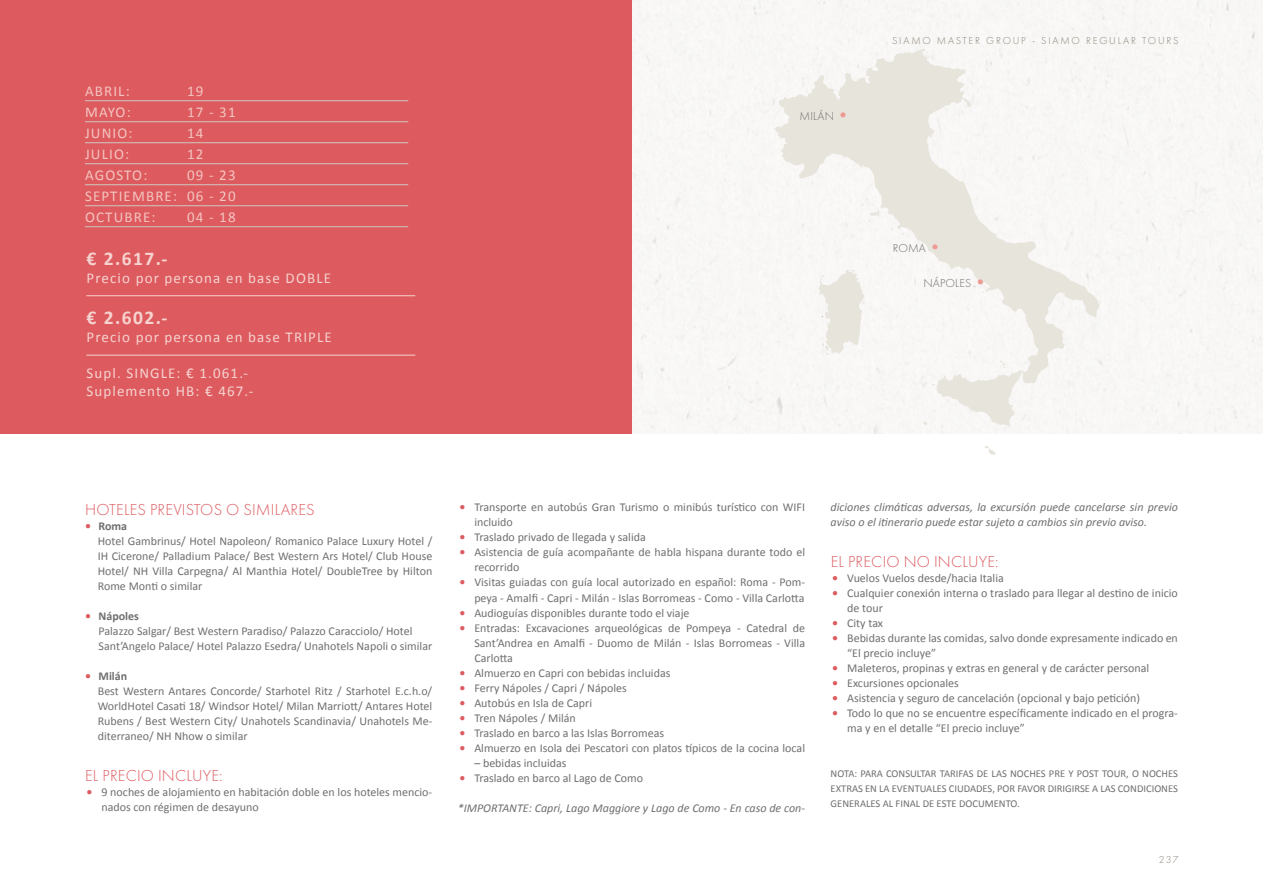
<style>
.page{position:relative;width:1263px;height:893px;background:#fff}
.page>*{position:absolute;margin:0;border:0;box-sizing:border-box;transform-origin:0 0}
.t1{font:700 19.5px "Calibri";letter-spacing:.075em;color:#f6d3cf}
.t2{font:300 16.5px "Futura PT";letter-spacing:.01em;color:#dd5a5f}
.t3{font:15px/18px "Calibri";letter-spacing:.075em;color:#f6d3cf}
.t4{font:15px/21px "Calibri";letter-spacing:.075em;color:#f4c5c0;text-align:justify}
.t5{font:12px/15px "Calibri";color:#706f6f}
.t6{font:italic 12px/15px "Calibri";color:#706f6f}
.t7{font:300 12px "Futura PT";letter-spacing:.01em;color:#706f6f}
.t8{font:10.5px/15px "Calibri";color:#706f6f;text-align:justify}
.t9{font:300 10.5px "Futura PT";letter-spacing:.17em;color:#8d8577}
.s1{font-size:18px;color:#ee9a93}
.s2{font-weight:700;color:#dd5a5f}
.s3{font-weight:700}
</style>
<div class="page">
<div style="left:631px;top:0;width:632px;height:433px;background:#f8f7f6"></div>
<div style="left:0;top:0;width:631px;height:433px;background:#dd5a5f"></div>
<hr style="left:86px;top:295px;width:329px;height:1px;background:#f6d3cf">
<hr style="left:86px;top:355px;width:329px;height:1px;background:#f6d3cf">
<hr style="left:85px;top:100px;width:323px;height:1px;background:#cec9c3">
<hr style="left:85px;top:121px;width:323px;height:1px;background:#cec9c3">
<hr style="left:85px;top:142px;width:323px;height:1px;background:#cec9c3">
<hr style="left:85px;top:163px;width:323px;height:1px;background:#cec9c3">
<hr style="left:85px;top:184px;width:323px;height:1px;background:#cec9c3">
<hr style="left:85px;top:205px;width:323px;height:1px;background:#cec9c3">
<hr style="left:85px;top:226px;width:323px;height:1px;background:#cec9c3">
<svg style="left:985px;top:446px;width:10px;height:9px"></svg>
<svg style="left:775px;top:48px;width:325px;height:335px;fill:#f7f7f6"></svg>
<svg style="left:923px;top:353px;width:101px;height:74px"></svg>
<svg style="left:869px;top:210px;width:11px;height:12px"></svg>
<svg style="left:818px;top:269px;width:46px;height:86px"></svg>
<p class="t4" style="left:85px;top:80px;width:46px">ABRIL:</p>
<p class="t4" style="left:187px;top:80px;width:18px">19</p>
<p class="t4" style="left:85px;top:101px;width:47px">MAYO:</p>
<p class="t4" style="left:187px;top:101px;width:50px">17 - 31</p>
<p class="t4" style="left:85px;top:122px;width:49px">JUNIO:</p>
<p class="t4" style="left:187px;top:122px;width:18px">14</p>
<p class="t4" style="left:85px;top:143px;width:46px">JULIO:</p>
<p class="t4" style="left:187px;top:143px;width:18px">12</p>
<p class="t4" style="left:85px;top:164px;width:64px">AGOSTO:</p>
<p class="t4" style="left:85px;top:164px;width:152px;text-indent:102px">09 - 23<br>SEPTIEMBRE: 06 - 20<br>OCTUBRE:</p>
<p class="t4" style="left:187px;top:206px;width:50px">04 - 18</p>
<h1 class="t1" style="left:86px;top:245px;width:83px">€ 2.617.-</h1>
<p class="t3" style="left:86px;top:268px;width:246px">Precio por persona en base DOBLE</p>
<h1 class="t1" style="left:86px;top:304px;width:83px">€ 2.602.-</h1>
<p class="t3" style="left:86px;top:327px;width:247px">Precio por persona en base TRIPLE</p>
<p class="t3" style="left:86px;top:363px;width:168px">Supl. SINGLE: € 1.061.-<br>Suplemento HB: € 467.-</p>
<p class="t7" style="left:799px;top:109px;width:54px">MILÁN<span class="s1">•</span></p>
<p class="t9" style="left:892px;top:34px;width:288px">SIAMO MASTER GROUP - SIAMO REGULAR TOURS</p>
<p class="t7" style="left:893px;top:241px;width:53px">ROMA<span class="s1">•</span></p>
<p class="t7" style="left:923px;top:276px;width:67px">NÁPOLES<span class="s1">•</span></p>
<h2 class="t2" style="left:85px;top:500px;width:231px">HOTELES PREVISTOS O SIMILARES</h2>
<p class="t5" style="left:98px;top:518px;width:336px;text-indent:-13px"><span class="s2">•</span> <span class="s3">Roma<br></span>Hotel Gambrinus/ Hotel Napoleon/ Romanico Palace Luxury Hotel / IH Cicerone/ Palladium Palace/ Best Western Ars Hotel/ Club House Hotel/ NH Villa Carpegna/ Al Manthia Hotel/ DoubleTree by Hilton Rome Monti o similar</p>
<p class="t5" style="left:99px;top:608px;width:335px;text-indent:-14px"><span class="s2">•</span> <span class="s3">Nápoles<br></span>Palazzo Salgar/ Best Western Paradiso/ Palazzo Caracciolo/ Hotel<br>Sant’Angelo Palace/ Hotel Palazzo Esedra/ Unahotels Napoli o similar</p>
<p class="t5" style="left:98px;top:668px;width:336px;text-indent:-13px"><span class="s2">•</span> <span class="s3">Milán<br></span>Best Western Antares Concorde/ Starhotel Ritz / Starhotel E.c.h.o/ WorldHotel Casati 18/ Windsor Hotel/ Milan Marriott/ Antares Hotel Rubens / Best Western City/ Unahotels Scandinavia/ Unahotels Me&shy;diterraneo/ NH Nhow o similar</p>
<h2 class="t2" style="left:85px;top:766px;width:139px">EL PRECIO INCLUYE:</h2>
<p class="t5" style="left:102px;top:783px;width:332px;text-indent:-15px"><span class="s2">•</span> 9 noches de alojamiento en habitación doble en los hoteles mencio&shy;nados con régimen de desayuno</p>
<p class="t5" style="left:474px;top:499px;width:332px;text-indent:-15px"><span class="s2">•</span> Transporte en autobús Gran Turismo o minibús turístico con WIFI incluido</p>
<p class="t5" style="left:459px;top:529px;width:188px"><span class="s2">•</span> Traslado privado de llegada y salida</p>
<p class="t5" style="left:474px;top:544px;width:332px;text-indent:-15px"><span class="s2">•</span> Asistencia de guía acompañante de habla hispana durante todo el recorrido</p>
<p class="t5" style="left:459px;top:574px;width:347px;text-align:right"><span class="s2">•</span> Visitas guiadas con guía local autorizado en español: Roma - Pom&shy;peya - Amalfi - Capri - Milán - Islas Borromeas - Como - Villa Carlotta</p>
<p class="t5" style="left:459px;top:604px;width:232px"><span class="s2">•</span> Audioguías disponibles durante todo el viaje</p>
<p class="t5" style="left:474px;top:619px;width:332px;text-align:justify;text-indent:-15px"><span class="s2">•</span> Entradas: Excavaciones arqueológicas de Pompeya - Catedral de Sant’Andrea en Amalfi - Duomo de Milán - Islas Borromeas - Villa Carlotta</p>
<p class="t5" style="left:459px;top:664px;width:213px"><span class="s2">•</span> Almuerzo en Capri con bebidas incluidas</p>
<p class="t5" style="left:459px;top:679px;width:169px"><span class="s2">•</span> Ferry Nápoles / Capri / Nápoles</p>
<p class="t5" style="left:459px;top:694px;width:134px"><span class="s2">•</span> Autobús en Isla de Capri</p>
<p class="t5" style="left:459px;top:709px;width:118px"><span class="s2">•</span> Tren Nápoles / Milán</p>
<p class="t5" style="left:459px;top:724px;width:206px"><span class="s2">•</span> Traslado en barco a las Islas Borromeas</p>
<p class="t5" style="left:459px;top:739px;width:347px"><span class="s2">•</span> Almuerzo en Isola dei Pescatori con platos típicos de la cocina local</p>
<p class="t5" style="left:474px;top:754px;width:94px">– bebidas incluidas</p>
<p class="t5" style="left:459px;top:769px;width:185px"><span class="s2">•</span> Traslado en barco al Lago de Como</p>
<p class="t6" style="left:458px;top:799px;width:349px">*IMPORTANTE: Capri, Lago Maggiore y Lago de Como - En caso de con-</p>
<p class="t6" style="left:831px;top:499px;width:349px">diciones climáticas adversas, la excursión puede cancelarse sin previo aviso o el itinerario puede estar sujeto a cambios sin previo aviso.</p>
<h2 class="t2" style="left:831px;top:552px;width:169px">EL PRECIO NO INCLUYE:</h2>
<p class="t5" style="left:832px;top:570px;width:173px"><span class="s2">•</span> Vuelos Vuelos desde/hacia Italia</p>
<p class="t5" style="left:847px;top:585px;width:332px;text-indent:-15px"><span class="s2">•</span> Cualquier conexión interna o traslado para llegar al destino de inicio de tour</p>
<p class="t5" style="left:832px;top:615px;width:53px"><span class="s2">•</span> City tax</p>
<p class="t5" style="left:847px;top:630px;width:332px;text-indent:-15px"><span class="s2">•</span> Bebidas durante las comidas, salvo donde expresamente indicado en “El precio incluye”</p>
<p class="t5" style="left:832px;top:660px;width:319px"><span class="s2">•</span> Maleteros, propinas y extras en general y de carácter personal</p>
<p class="t5" style="left:832px;top:675px;width:128px"><span class="s2">•</span> Excursiones opcionales</p>
<p class="t5" style="left:832px;top:690px;width:309px"><span class="s2">•</span> Asistencia y seguro de cancelación (opcional y bajo petición)</p>
<p class="t5" style="left:847px;top:705px;width:332px;text-indent:-15px"><span class="s2">•</span> Todo lo que no se encuentre específicamente indicado en el progra&shy;ma y en el detalle “El precio incluye”</p>
<p class="t8" style="left:831px;top:765px;width:349px">NOTA: PARA CONSULTAR TARIFAS DE LAS NOCHES PRE Y POST TOUR, O NOCHES EXTRAS EN LA EVENTUALES CIUDADES, POR FAVOR DIRIGIRSE A LAS CONDICIONES GENERALES AL FINAL DE ESTE DOCUMENTO.</p>
<p class="t9" style="left:1159px;top:853px;width:21px">237</p>
</div>
